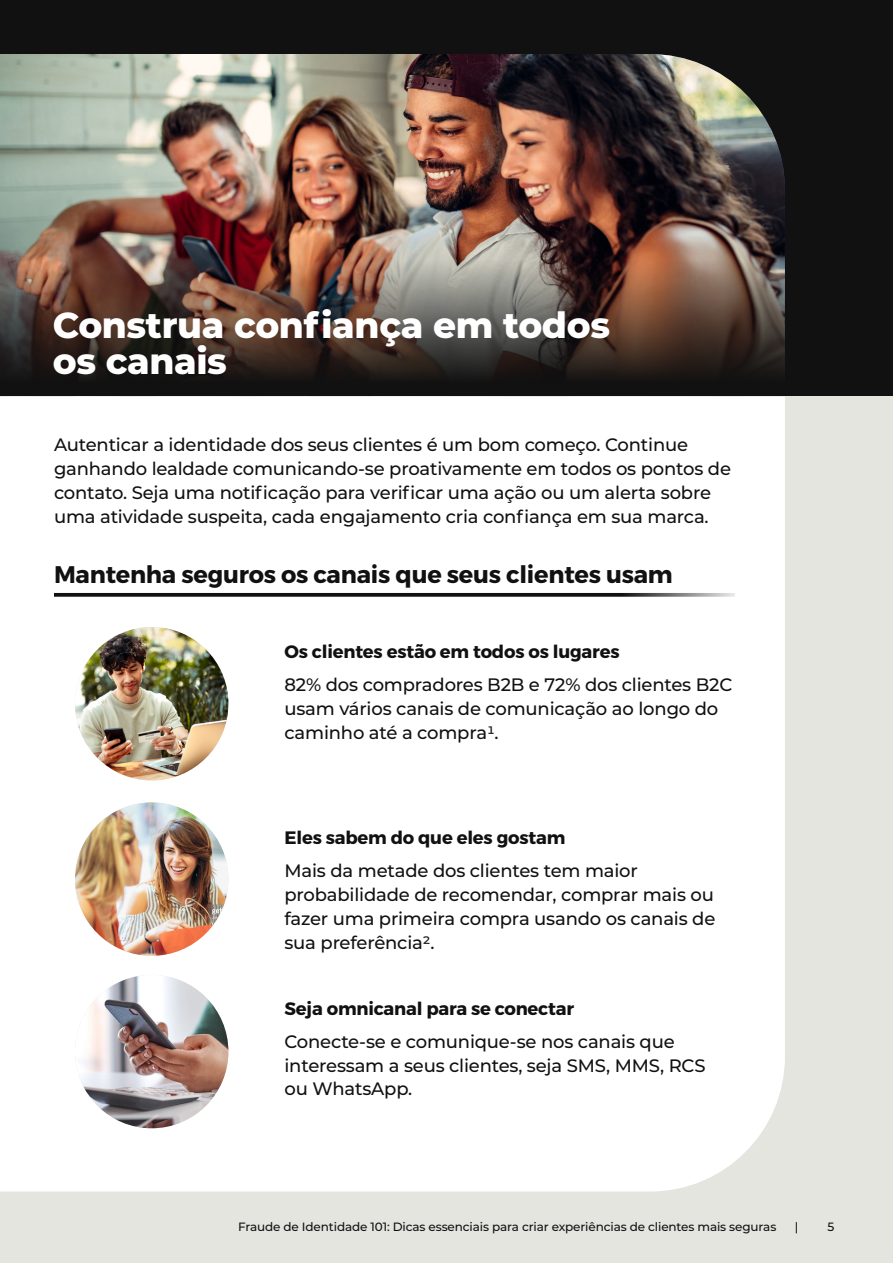
<style>
.page{position:relative;width:893px;height:1263px;background:#fff}
.page>*{position:absolute;margin:0;border:0;box-sizing:border-box;transform-origin:0 0}
.t1{font:800 36px/36px "Montserrat";letter-spacing:-.01em;color:#fff}
.t2{font:700 24px "Montserrat";letter-spacing:-.01em;color:#111}
.t3{font:500 18px/24px "Montserrat";letter-spacing:-.01em;color:#111}
.t4{font:700 18px "Montserrat";letter-spacing:-.01em;color:#111}
.t5{font:500 12px "Montserrat";letter-spacing:-.01em;color:#111}
</style>
<div class="page">
<div style="left:0;top:0;width:893px;height:396px;background:#111"></div>
<div style="left:0;top:396px;width:893px;height:867px;background:#e4e5df"></div>
<div style="left:0;top:396px;width:785px;height:795px;background:#fff"></div>
<svg style="left:54px;top:593px;width:681px;height:4px;background:#323232"></svg>
<img style="left:0;top:54px;width:785px;height:189px">
<img style="left:75px;top:627px;width:153px;height:153px;border-radius:77px">
<img style="left:75px;top:802px;width:153px;height:154px;border-radius:77px">
<img style="left:75px;top:975px;width:153px;height:153px;border-radius:77px">
<img style="left:0;top:243px;width:785px;height:135px">
<h1 class="t1" style="left:53px;top:305px;width:559px">Construa confiança em todos os canais</h1>
<p class="t3" style="left:54px;top:432px;width:678px">Autenticar a identidade dos seus clientes é um bom começo. Continue ganhando lealdade comunicando-se proativamente em todos os pontos de contato. Seja uma notificação para verificar uma ação ou um alerta sobre uma atividade suspeita, cada engajamento cria confiança em sua marca.</p>
<h2 class="t2" style="left:54px;top:559px;width:620px">Mantenha seguros os canais que seus clientes usam</h2>
<p class="t4" style="left:284px;top:640px;width:337px">Os clientes estão em todos os lugares</p>
<p class="t3" style="left:284px;top:671px;width:449px">82% dos compradores B2B e 72% dos clientes B2C usam vários canais de comunicação ao longo do caminho até a compra1.</p>
<p class="t4" style="left:284px;top:826px;width:282px">Eles sabem do que eles gostam</p>
<p class="t3" style="left:284px;top:857px;width:432px">Mais da metade dos clientes tem maior probabilidade de recomendar, comprar mais ou fazer uma primeira compra usando os canais de sua preferência2.</p>
<p class="t4" style="left:284px;top:997px;width:291px">Seja omnicanal para se conectar</p>
<p class="t3" style="left:284px;top:1028px;width:423px">Conecte-se e comunique-se nos canais que interessam a seus clientes, seja SMS, MMS, RCS ou WhatsApp.</p>
<p class="t5" style="left:238px;top:1218px;width:540px">Fraude de Identidade 101: Dicas essenciais para criar experiências de clientes mais seguras</p>
<p class="t5" style="left:795px;top:1218px;width:5px">|</p>
<p class="t5" style="left:828px;top:1218px;width:8px">5</p>
</div>
